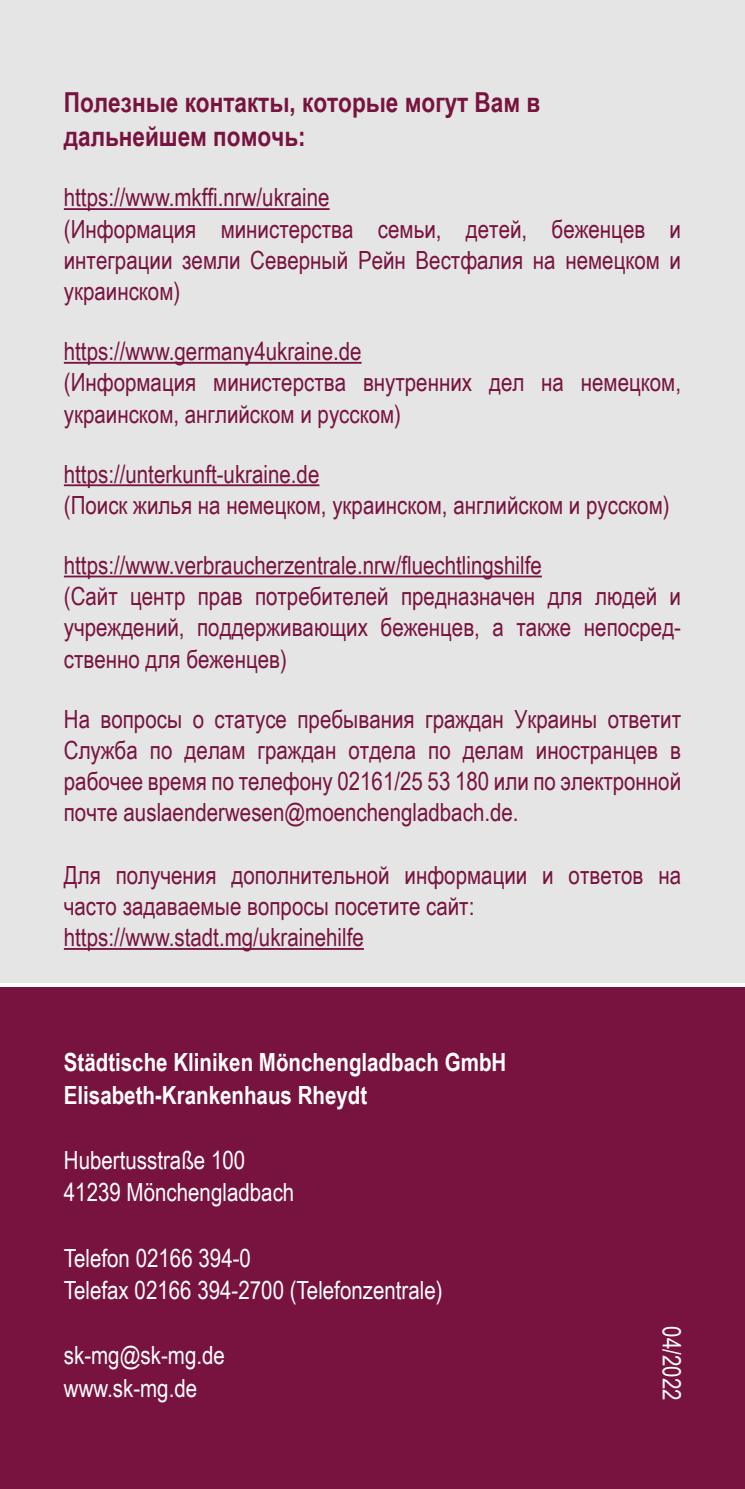
<style>
.page{position:relative;width:745px;height:1489px;background:#fff}
.page>*{position:absolute;margin:0;border:0;box-sizing:border-box;transform-origin:0 0}
.t1{font:700 27.5px/34.2px "Arial Narrow";color:#78133f}
.t2{font:25px/31.2px "Arial Narrow";color:#78133f;text-align:justify}
.t3{font:25px "Arial Narrow";color:#fff}
.t4{font:700 25px "Arial Narrow";color:#fff}
</style>
<div class="page">
<div style="left:0;top:0;width:744px;height:982px;background:#e5e5e5"></div>
<hr style="left:64px;top:208px;width:265px;height:2px;background:#78133f">
<hr style="left:64px;top:362px;width:297px;height:2px;background:#78133f">
<hr style="left:64px;top:484px;width:255px;height:2px;background:#78133f">
<hr style="left:64px;top:575px;width:477px;height:2px;background:#78133f">
<hr style="left:64px;top:948px;width:299px;height:1px;background:#78133f">
<div style="left:0;top:987px;width:744px;height:501px;background:#78133f"></div>
<p class="t1" style="left:64px;top:84px;width:477px">Полезные контакты, которые могут Вам в дальнейшем помочь:</p>
<p class="t2" style="left:64px;top:181px;width:267px">https://www.mkffi.nrw/ukraine</p>
<p class="t2" style="left:64px;top:212px;width:618px">(Информация министерства семьи, детей, беженцев и интеграции земли Северный Рейн Вестфалия на немецком и украинском)</p>
<p class="t2" style="left:64px;top:335px;width:299px">https://www.germany4ukraine.de</p>
<p class="t2" style="left:64px;top:366px;width:618px">(Информация министерства внутренних дел на немецком, украинском, английском и русском)</p>
<p class="t2" style="left:64px;top:457px;width:257px">https://unterkunft-ukraine.de</p>
<p class="t2" style="left:64px;top:488px;width:607px">(Поиск жилья на немецком, украинском, английском и русском)</p>
<p class="t2" style="left:64px;top:548px;width:479px">https://www.verbraucherzentrale.nrw/fluechtlingshilfe</p>
<p class="t2" style="left:64px;top:579px;width:618px">(Сайт центр прав потребителей предназначен для людей и учреждений, поддерживающих беженцев, а также непосред&shy;ственно для беженцев)</p>
<p class="t2" style="left:64px;top:702px;width:618px">На вопросы о статусе пребывания граждан Украины ответит Служба по делам граждан отдела по делам иностранцев в рабочее время по телефону 02161/25 53 180 или по электронной почте auslaenderwesen@moenchengladbach.de.</p>
<p class="t2" style="left:64px;top:858px;width:618px">Для получения дополнительной информации и ответов на часто задаваемые вопросы посетите сайт:</p>
<p class="t2" style="left:64px;top:920px;width:301px">https://www.stadt.mg/ukrainehilfe</p>
<p class="t4" style="left:64px;top:1043px;width:444px">Städtische Kliniken Mönchengladbach GmbH</p>
<p class="t4" style="left:64px;top:1075px;width:305px">Elisabeth-Krankenhaus Rheydt</p>
<p class="t3" style="left:64px;top:1141px;width:183px">Hubertusstraße 100</p>
<p class="t3" style="left:64px;top:1174px;width:232px">41239 Mönchengladbach</p>
<p class="t3" style="left:64px;top:1239px;width:188px">Telefon 02166 394-0</p>
<p class="t3" style="left:64px;top:1271px;width:380px">Telefax 02166 394-2700 (Telefonzentrale)</p>
<p class="t3" style="left:64px;top:1336px;width:162px">sk-mg@sk-mg.de</p>
<p class="t3" style="left:64px;top:1369px;width:135px">www.sk-mg.de</p>
<p class="t3" style="left:689px;top:1325px;width:76px;rotate:90deg">04/2022</p>
</div>
